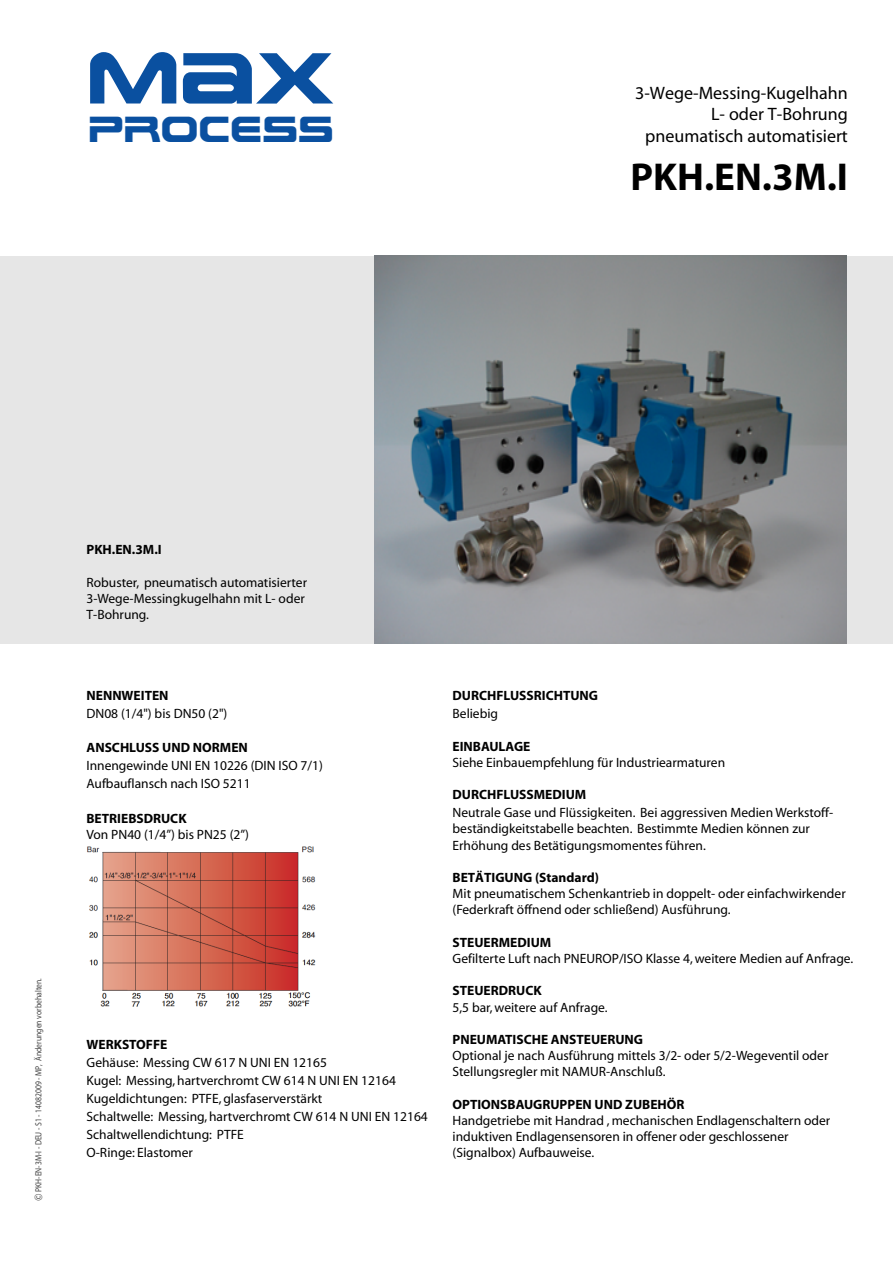
<style>
.page{position:relative;width:893px;height:1263px;background:#fff}
.page>*{position:absolute;margin:0;border:0;box-sizing:border-box;transform-origin:0 0}
.t1{font:72px "Earth Normal";color:#0a50a0}
.t2{font:700 39px "Myriad";color:#000}
.t3{font:36px "Earth Normal";color:#0a50a0}
.t4{font:18px/21.6px "Myriad";color:#000;text-align:right}
.t5{font:13.5px/16.2px "Myriad";color:#000}
.t6{font:700 13.5px "Myriad";color:#000}
.t7{font:9px "Myriad";color:rgb(0 0 0/.75);scale:.85 1}
.s1{font-family:"Verdana"}
</style>
<div class="page">
<div style="left:0;top:256px;width:893px;height:388px;background:#e6e6e6"></div>
<img style="left:374px;top:256px;width:472px;height:388px">
<img style="left:86px;top:846px;width:230px;height:161px">
<h1 class="t1" style="left:87px;top:27px;width:248px">MAX</h1>
<h3 class="t3" style="left:88px;top:104px;width:247px">PROCESS</h3>
<h3 class="t4" style="left:635px;top:83px;width:214px">3-Wege-Messing-Kugelhahn<br>L- oder T-Bohrung pneumatisch automatisiert</h3>
<h2 class="t2" style="left:631px;top:157px;width:219px">PKH.EN.3M.I</h2>
<p class="t7" style="left:34px;top:1201px;width:264px;rotate:-90deg"><span class="s1">©</span> PKH-EN-3M-I - DEU - S1 - 14082009 - MP, Änderungen vorbehalten.</p>
<p class="t6" style="left:86px;top:543px;width:77px">PKH.EN.3M.I</p>
<p class="t5" style="left:86px;top:575px;width:222px">Robuster, pneumatisch automatisierter<br>3-Wege-Messingkugelhahn mit L- oder<br>T-Bohrung.</p>
<p class="t6" style="left:86px;top:689px;width:84px">NENNWEITEN</p>
<p class="t5" style="left:86px;top:706px;width:142px">DN08 (1/4") bis DN50 (2")</p>
<p class="t6" style="left:86px;top:741px;width:163px">ANSCHLUSS UND NORMEN</p>
<p class="t5" style="left:86px;top:757px;width:238px;line-height:18px">Innengewinde UNI EN 10226 (DIN ISO 7/1)<br>Aufbauflansch nach ISO 5211</p>
<p class="t6" style="left:86px;top:811px;width:102px">BETRIEBSDRUCK</p>
<p class="t5" style="left:86px;top:827px;width:164px">Von PN40 (1/4”) bis PN25 (2”)</p>
<p class="t6" style="left:86px;top:1038px;width:82px">WERKSTOFFE</p>
<p class="t5" style="left:86px;top:1054px;width:343px;line-height:18px">Gehäuse: Messing CW 617 N UNI EN 12165<br>Kugel: Messing, hartverchromt CW 614 N UNI EN 12164<br>Kugeldichtungen: PTFE, glasfaserverstärkt<br>Schaltwelle: Messing, hartverchromt CW 614 N UNI EN 12164<br>Schaltwellendichtung: PTFE<br>O-Ringe: Elastomer</p>
<p class="t6" style="left:452px;top:689px;width:147px">DURCHFLUSSRICHTUNG</p>
<p class="t5" style="left:452px;top:706px;width:47px">Beliebig</p>
<p class="t6" style="left:452px;top:739px;width:79px">EINBAULAGE</p>
<p class="t5" style="left:452px;top:755px;width:274px">Siehe Einbauempfehlung für Industriearmaturen</p>
<p class="t6" style="left:452px;top:788px;width:135px">DURCHFLUSSMEDIUM</p>
<p class="t5" style="left:452px;top:805px;width:382px">Neutrale Gase und Flüssigkeiten. Bei aggressiven Medien Werkstoff&shy;beständigkeitstabelle beachten. Bestimmte Medien können zur<br>Erhöhung des Betätigungsmomentes führen.</p>
<p class="t6" style="left:452px;top:870px;width:148px">BETÄTIGUNG (Standard)</p>
<p class="t5" style="left:452px;top:886px;width:395px">Mit pneumatischem Schenkantrieb in doppelt- oder einfachwirkender (Federkraft öffnend oder schließend) Ausführung.</p>
<p class="t6" style="left:452px;top:935px;width:100px">STEUERMEDIUM</p>
<p class="t5" style="left:452px;top:951px;width:402px">Gefilterte Luft nach PNEUROP/ISO Klasse 4, weitere Medien auf Anfrage.</p>
<p class="t6" style="left:452px;top:984px;width:91px">STEUERDRUCK</p>
<p class="t5" style="left:452px;top:999px;width:157px">5,5 bar, weitere auf Anfrage.</p>
<p class="t6" style="left:452px;top:1032px;width:192px">PNEUMATISCHE ANSTEUERUNG</p>
<p class="t5" style="left:452px;top:1048px;width:377px">Optional je nach Ausführung mittels 3/2- oder 5/2-Wegeventil oder<br>Stellungsregler mit NAMUR-Anschluß.</p>
<p class="t6" style="left:452px;top:1097px;width:234px">OPTIONSBAUGRUPPEN UND ZUBEHÖR</p>
<p class="t5" style="left:452px;top:1113px;width:379px">Handgetriebe mit Handrad , mechanischen Endlagenschaltern oder induktiven Endlagensensoren in offener oder geschlossener (Signalbox) Aufbauweise.</p>
</div>
